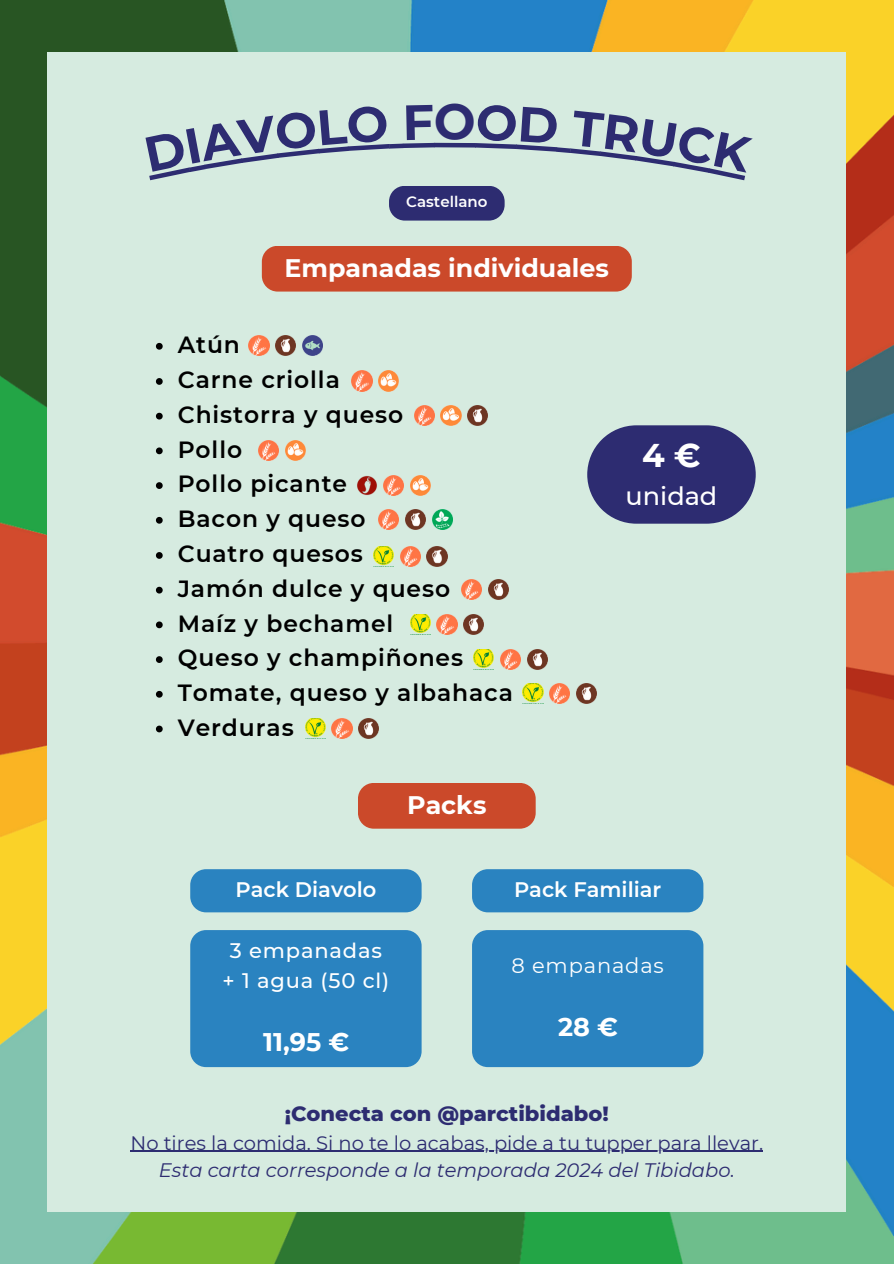
<style>
.page{position:relative;width:894px;height:1264px;background:#fff}
.page>*{position:absolute;margin:0;border:0;box-sizing:border-box;transform-origin:0 0}
.t1{font:700 49.5px "Montserrat";color:#2d2c71}
.t2{font:700 32.85px "Montserrat";color:#fff}
.t3{font:700 25.5px "Montserrat";color:#fff}
.t4{font:500 25.5px "Montserrat";color:#fff}
.t5{font:700 25.35px "Montserrat";color:#fff}
.t6{font:600 23.4px "Montserrat";letter-spacing:.04em;color:#000}
.t7{font:800 21px "Montserrat";color:#2d2c71}
.t8{font:600 21px "Montserrat";color:#fff}
.t9{font:500 21px/29.2px "Montserrat";letter-spacing:.04em;color:#fff;text-align:center}
.t10{font:21px "Montserrat";letter-spacing:.04em;color:#fff}
.t11{font:19.5px "Montserrat";color:#2d2c71}
.t12{font:italic 19.5px "Montserrat";color:#2d2c71}
.t13{font:600 15px "Montserrat";color:#fff}
</style>
<div class="page">
<img style="left:0;top:0;width:893px;height:1263px">
<div style="left:48px;top:52px;width:797px;height:1159px;background:#d6ebe0"></div>
<svg style="left:156px;top:343px;width:7px;height:6px"></svg>
<svg style="left:156px;top:413px;width:7px;height:6px"></svg>
<svg style="left:156px;top:447px;width:7px;height:7px"></svg>
<svg style="left:156px;top:482px;width:7px;height:7px"></svg>
<svg style="left:156px;top:517px;width:7px;height:6px"></svg>
<svg style="left:156px;top:552px;width:7px;height:7px"></svg>
<svg style="left:156px;top:586px;width:7px;height:7px"></svg>
<svg style="left:156px;top:621px;width:7px;height:7px"></svg>
<svg style="left:156px;top:656px;width:7px;height:7px"></svg>
<div style="left:262px;top:246px;width:369px;height:45px;background:#cb492a;border-radius:16px"></div>
<div style="left:358px;top:783px;width:177px;height:45px;background:#cb492a;border-radius:16px"></div>
<div style="left:389px;top:186px;width:115px;height:34px;background:#2d2c71;border-radius:16px"></div>
<svg style="left:587px;top:425px;width:168px;height:98px;background:#42447e"></svg>
<svg style="left:156px;top:378px;width:7px;height:7px"></svg>
<svg style="left:156px;top:691px;width:7px;height:6px"></svg>
<svg style="left:156px;top:725px;width:7px;height:7px"></svg>
<img style="left:249px;top:336px;width:20px;height:20px">
<img style="left:302px;top:336px;width:20px;height:20px">
<img style="left:275px;top:336px;width:21px;height:20px">
<img style="left:351px;top:371px;width:21px;height:20px">
<img style="left:378px;top:371px;width:20px;height:20px">
<img style="left:414px;top:405px;width:20px;height:21px">
<img style="left:467px;top:405px;width:21px;height:21px">
<img style="left:441px;top:405px;width:20px;height:21px">
<img style="left:258px;top:440px;width:20px;height:20px">
<img style="left:285px;top:440px;width:20px;height:20px">
<img style="left:357px;top:476px;width:20px;height:19px">
<img style="left:410px;top:475px;width:20px;height:20px">
<img style="left:383px;top:475px;width:20px;height:20px">
<img style="left:378px;top:509px;width:20px;height:21px">
<img style="left:432px;top:509px;width:20px;height:21px">
<img style="left:405px;top:509px;width:20px;height:21px">
<img style="left:373px;top:546px;width:20px;height:21px">
<img style="left:427px;top:546px;width:20px;height:21px">
<img style="left:400px;top:546px;width:20px;height:21px">
<img style="left:461px;top:579px;width:20px;height:21px">
<img style="left:488px;top:579px;width:20px;height:21px">
<img style="left:410px;top:614px;width:20px;height:19px">
<img style="left:463px;top:614px;width:21px;height:20px">
<img style="left:437px;top:614px;width:20px;height:20px">
<img style="left:473px;top:649px;width:21px;height:19px">
<img style="left:527px;top:649px;width:20px;height:20px">
<img style="left:500px;top:649px;width:20px;height:20px">
<img style="left:523px;top:683px;width:20px;height:21px">
<img style="left:576px;top:683px;width:20px;height:21px">
<img style="left:549px;top:683px;width:20px;height:21px">
<img style="left:305px;top:718px;width:20px;height:20px">
<img style="left:358px;top:718px;width:20px;height:20px">
<img style="left:332px;top:718px;width:20px;height:20px">
<hr style="left:434px;top:143px;width:41px;height:4px;background:#2d2c71">
<div style="left:190px;top:869px;width:231px;height:43px;background:#2a83c0;border-radius:16px"></div>
<div style="left:472px;top:869px;width:231px;height:43px;background:#2a83c0;border-radius:16px"></div>
<div style="left:190px;top:930px;width:231px;height:137px;background:#2a83c0;border-radius:16px"></div>
<div style="left:472px;top:930px;width:231px;height:137px;background:#2a83c0;border-radius:16px"></div>
<hr style="left:130px;top:1150px;width:633px;height:1px;background:#2d2c71">
<svg style="left:149px;top:142px;width:285px;height:38px"></svg>
<svg style="left:475px;top:143px;width:270px;height:37px"></svg>
<h1 class="t1" style="left:434px;top:91px;width:44px">O</h1>
<p class="t13" style="left:406px;top:193px;width:83px">Castellano</p>
<h1 class="t6" style="left:178px;top:330px;width:64px">Atún</h1>
<p class="t5" style="left:284px;top:253px;width:326px">Empanadas individuales</p>
<p class="t6" style="left:178px;top:365px;width:164px">Carne criolla</p>
<p class="t6" style="left:178px;top:400px;width:227px">Chistorra y queso</p>
<h2 class="t6" style="left:178px;top:435px;width:66px">Pollo</h2>
<p class="t6" style="left:178px;top:469px;width:171px">Pollo picante</p>
<p class="t6" style="left:178px;top:504px;width:189px">Bacon y queso</p>
<p class="t6" style="left:178px;top:539px;width:187px">Cuatro quesos</p>
<p class="t6" style="left:178px;top:574px;width:274px">Jamón dulce y queso</p>
<p class="t6" style="left:178px;top:609px;width:217px">Maíz y bechamel</p>
<p class="t6" style="left:178px;top:643px;width:287px">Queso y champiñones</p>
<h2 class="t6" style="left:178px;top:678px;width:337px">Tomate, queso y albahaca</h2>
<p class="t6" style="left:178px;top:713px;width:117px">Verduras</p>
<p class="t5" style="left:407px;top:790px;width:81px">Packs</p>
<p class="t2" style="left:642px;top:435px;width:60px">4 €</p>
<p class="t4" style="left:625px;top:480px;width:93px">unidad</p>
<p class="t8" style="left:235px;top:877px;width:142px">Pack Diavolo</p>
<p class="t8" style="left:514px;top:877px;width:149px">Pack Familiar</p>
<p class="t9" style="left:222px;top:936px;width:168px">3 empanadas + 1 agua (50 cl)</p>
<p class="t3" style="left:263px;top:1026px;width:88px">11,95 €</p>
<p class="t10" style="left:511px;top:952px;width:154px">8 empanadas</p>
<p class="t3" style="left:558px;top:1011px;width:61px">28 €</p>
<p class="t7" style="left:285px;top:1101px;width:325px">¡Conecta con @parctibidabo!</p>
<p class="t11" style="left:130px;top:1130px;width:634px">No tires la comida. Si no te lo acabas, pide a tu tupper para llevar.</p>
<p class="t12" style="left:159px;top:1157px;width:577px">Esta carta corresponde a la temporada 2024 del Tibidabo.</p>
</div>
